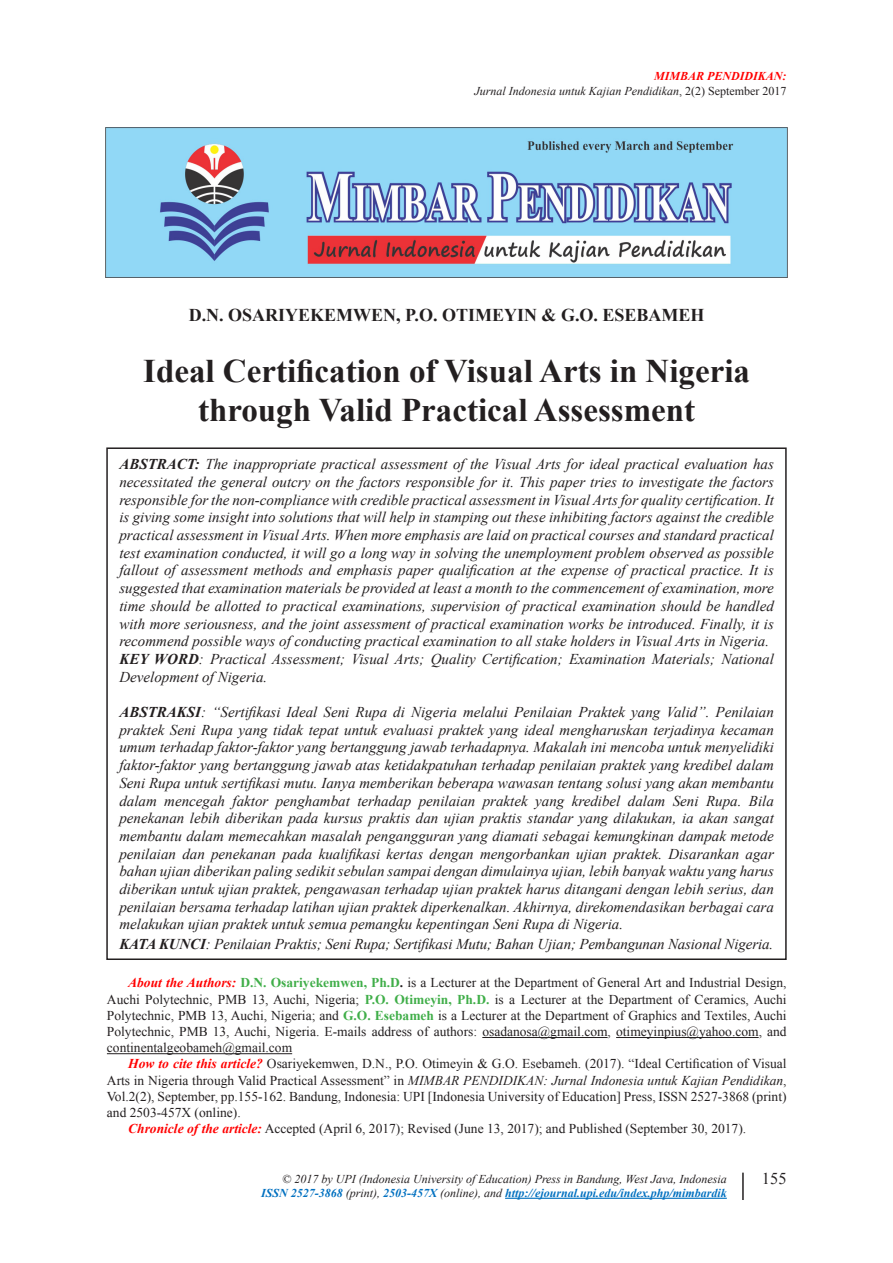
<style>
.page{position:relative;width:893px;height:1263px;background:#fff}
.page>*{position:absolute;margin:0;border:0;box-sizing:border-box;transform-origin:0 0}
.t1{font:700 33px/39.6px "Times New Roman";color:#231f20;text-align:center}
.t2{font:700 18px "Times New Roman";color:#231f20}
.t3{font:16.5px "Times New Roman";color:#231f20}
.t4{font:italic 15px/17.7px "Times New Roman";color:#231f20;text-align:justify}
.t5{font:13.5px/16.2px "Times New Roman";color:#231f20;text-align:justify}
.t6{font:italic 12px "Times New Roman";color:#231f20}
.t7{font:italic 700 12px "Times New Roman";color:#0070c0}
.t8{font:italic 700 12px "Times New Roman";color:#f00}
.s1{font-style:normal}
.s2{font-weight:700}
.s3{font-weight:700;font-style:italic;color:#f00}
.s4{font-weight:700;color:#40ae49}
.s5{font-style:italic}
.s6{font-weight:400;color:#231f20}
</style>
<div class="page">
<hr style="left:742px;top:1172px;width:2px;height:28px;background:#231f20">
<hr style="left:505px;top:1198px;width:222px;height:1px;background:#0070c0">
<img style="left:106px;top:128px;width:681px;height:149px">
<hr style="left:482px;top:1037px;width:126px;height:1px;background:#231f20">
<hr style="left:616px;top:1037px;width:143px;height:1px;background:#231f20">
<hr style="left:107px;top:1053px;width:185px;height:1px;background:#231f20">
<div style="left:106px;top:447px;width:681px;height:513px;border:2px solid #231f20"></div>
<p class="t8" style="left:654px;top:68px;width:134px">MIMBAR PENDIDIKAN:</p>
<p class="t6" style="left:474px;top:82px;width:313px">Jurnal Indonesia untuk Kajian Pendidikan<span class="s1">, 2(2) September 2017</span></p>
<p class="t2" style="left:189px;top:302px;width:517px">D.N. OSARIYEKEMWEN, P.O. OTIMEYIN &amp; G.O. ESEBAMEH</p>
<p class="t1" style="left:143px;top:350px;width:608px">Ideal Certification of Visual Arts in Nigeria through Valid Practical Assessment</p>
<p class="t4" style="left:119px;top:455px;width:656px"><span class="s2">ABSTRACT:</span> The inappropriate practical assessment of the Visual Arts for ideal practical evaluation has necessitated the general outcry on the factors responsible for it. This paper tries to investigate the factors responsible for the non-compliance with credible practical assessment in Visual Arts for quality certification. It is giving some insight into solutions that will help in stamping out these inhibiting factors against the credible practical assessment in Visual Arts. When more emphasis are laid on practical courses and standard practical test examination conducted, it will go a long way in solving the unemployment problem observed as possible fallout of assessment methods and emphasis paper qualification at the expense of practical practice. It is suggested that examination materials be provided at least a month to the commencement of examination, more time should be allotted to practical examinations, supervision of practical examination should be handled with more seriousness, and the joint assessment of practical examination works be introduced. Finally, it is recommend possible ways of conducting practical examination to all stake holders in Visual Arts in Nigeria.</p>
<p class="t4" style="left:119px;top:650px;width:656px"><span class="s2">KEY WORD</span>: Practical Assessment; Visual Arts; Quality Certification; Examination Materials; National<br>Development of Nigeria.</p>
<p class="t4" style="left:119px;top:703px;width:656px"><span class="s2">ABSTRAKSI</span>: “Sertifikasi Ideal Seni Rupa di Nigeria melalui Penilaian Praktek yang Valid”. Penilaian praktek Seni Rupa yang tidak tepat untuk evaluasi praktek yang ideal mengharuskan terjadinya kecaman umum terhadap faktor-faktor yang bertanggung jawab terhadapnya. Makalah ini mencoba untuk menyelidiki faktor-faktor yang bertanggung jawab atas ketidakpatuhan terhadap penilaian praktek yang kredibel dalam Seni Rupa untuk sertifikasi mutu. Ianya memberikan beberapa wawasan tentang solusi yang akan membantu dalam mencegah faktor penghambat terhadap penilaian praktek yang kredibel dalam Seni Rupa. Bila penekanan lebih diberikan pada kursus praktis dan ujian praktis standar yang dilakukan, ia akan sangat membantu dalam memecahkan masalah pengangguran yang diamati sebagai kemungkinan dampak metode penilaian dan penekanan pada kualifikasi kertas dengan mengorbankan ujian praktek. Disarankan agar bahan ujian diberikan paling sedikit sebulan sampai dengan dimulainya ujian, lebih banyak waktu yang harus diberikan untuk ujian praktek, pengawasan terhadap ujian praktek harus ditangani dengan lebih serius, dan penilaian bersama terhadap latihan ujian praktek diperkenalkan. Akhirnya, direkomendasikan berbagai cara melakukan ujian praktek untuk semua pemangku kepentingan Seni Rupa di Nigeria.</p>
<p class="t4" style="left:119px;top:935px;width:655px"><span class="s2">KATA KUNCI</span>: Penilaian Praktis; Seni Rupa; Sertifikasi Mutu; Bahan Ujian; Pembangunan Nasional Nigeria.</p>
<p class="t5" style="left:107px;top:974px;width:681px;text-indent:21px"><span class="s3">About the Authors:</span> <span class="s4">D.N. Osariyekemwen, Ph.D</span><span class="s2">.</span> is a Lecturer at the Department of General Art and Industrial Design, Auchi Polytechnic, PMB 13, Auchi, Nigeria; <span class="s4">P.O. Otimeyin, Ph.D.</span> is a Lecturer at the Department of Ceramics, Auchi Polytechnic, PMB 13, Auchi, Nigeria; and <span class="s4">G.O. Esebameh</span> is a Lecturer at the Department of Graphics and Textiles, Auchi Polytechnic, PMB 13, Auchi, Nigeria. E-mails address of authors: osadanosa@gmail.com, otimeyinpius@yahoo.com, and continentalgeobameh@gmail.com</p>
<p class="t5" style="left:107px;top:1055px;width:681px;text-indent:21px"><span class="s3">How to cite this article?</span> Osariyekemwen, D.N., P.O. Otimeyin &amp; G.O. Esebameh. (2017). “Ideal Certification of Visual Arts in Nigeria through Valid Practical Assessment” in <span class="s5">MIMBAR PENDIDIKAN: Jurnal Indonesia untuk Kajian Pendidikan</span>, Vol.2(2), September, pp.155-162. Bandung, Indonesia: UPI [Indonesia University of Education] Press, ISSN 2527-3868 (print) and 2503-457X (online).</p>
<p class="t5" style="left:128px;top:1120px;width:619px"><span class="s3">Chronicle of the article:</span> Accepted (April 6, 2017); Revised (June 13, 2017); and Published (September 30, 2017).</p>
<p class="t6" style="left:282px;top:1170px;width:446px">© 2017 by UPI (Indonesia University of Education) Press in Bandung, West Java, Indonesia</p>
<p class="t3" style="left:762px;top:1167px;width:26px">155</p>
<p class="t7" style="left:261px;top:1184px;width:467px">ISSN 2527-3868 <span class="s6">(print),</span> 2503-457X <span class="s6">(online), and</span> http://ejournal.upi.edu/index.php/mimbardik</p>
</div>
